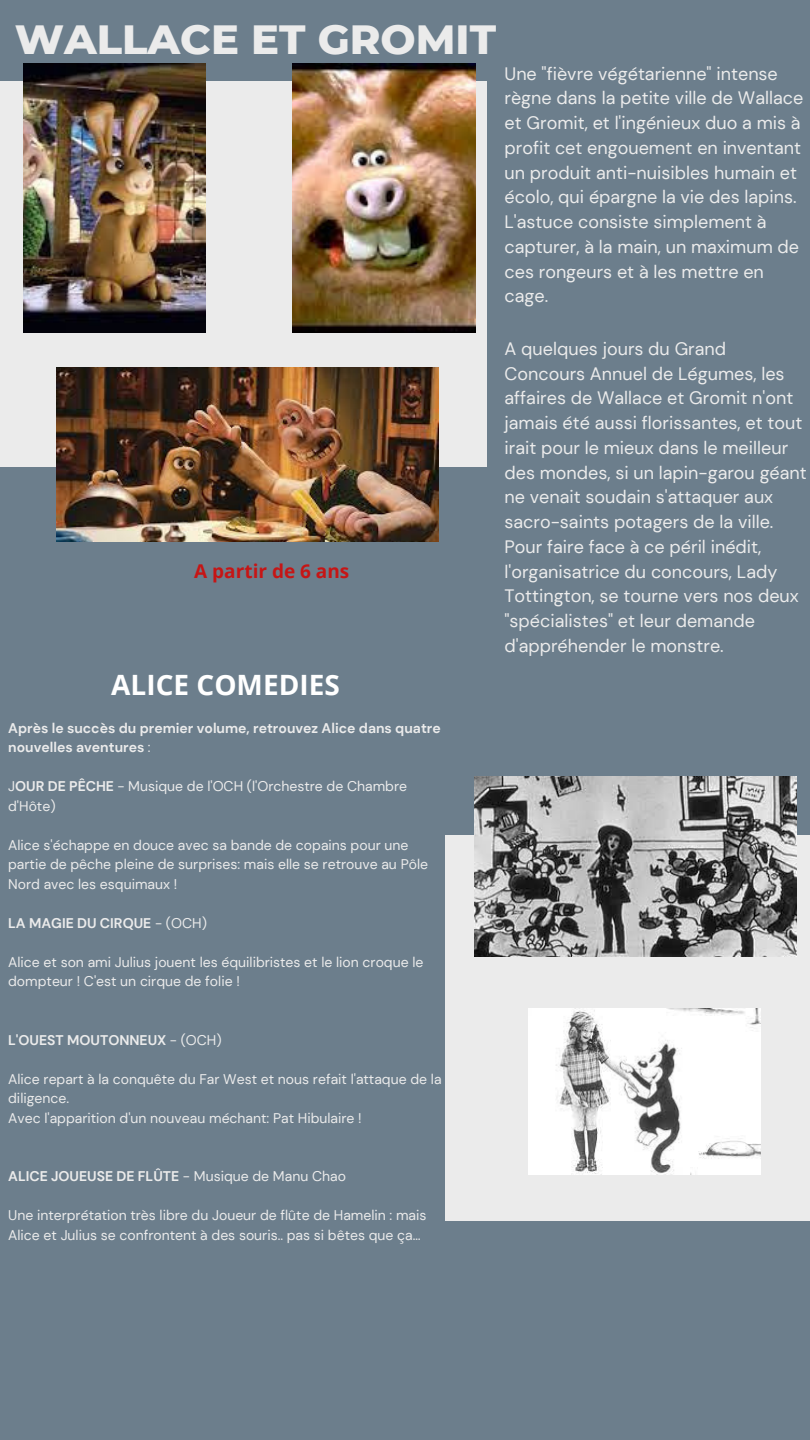
<style>
.page{position:relative;width:810px;height:1440px;background:#6c7e8c}
.page>*{position:absolute;margin:0;border:0;box-sizing:border-box;transform-origin:0 0}
.t1{font:800 41.7px "Montserrat";color:#ebebeb}
.t2{font:700 28px "Open Sans";color:#fff}
.t3{font:700 19px "Open Sans";color:#c61515}
.t4{font:18px/24.8px "DM Sans";color:#ebebeb}
.t5{font:14px/19.5px "DM Sans";color:#ebebeb}
.t6{font:700 14px/19.5px "DM Sans";color:#ebebeb}
.s1{font-weight:400}
.s2{font-weight:700}
</style>
<div class="page">
<div style="left:0;top:82px;width:487px;height:385px;background:#ebebeb"></div>
<div style="left:445px;top:836px;width:365px;height:385px;background:#ebebeb"></div>
<img style="left:23px;top:63px;width:183px;height:270px">
<img style="left:293px;top:63px;width:182px;height:270px">
<img style="left:57px;top:367px;width:381px;height:175px">
<img style="left:475px;top:776px;width:321px;height:180px">
<img style="left:529px;top:1009px;width:232px;height:166px">
<p class="t1" style="left:15px;top:13px;width:483px">WALLACE ET GROMIT</p>
<p class="t3" style="left:194px;top:558px;width:157px">A partir de 6 ans</p>
<p class="t2" style="left:111px;top:665px;width:230px">ALICE COMEDIES</p>
<p class="t4" style="left:505px;top:61px;width:300px">Une "fièvre végétarienne" intense règne dans la petite ville de Wallace et Gromit, et l'ingénieux duo a mis à profit cet engouement en inventant un produit anti-nuisibles humain et écolo, qui épargne la vie des lapins.<br>L'astuce consiste simplement à capturer, à la main, un maximum de ces rongeurs et à les mettre en cage.</p>
<p class="t4" style="left:505px;top:336px;width:304px">A quelques jours du Grand Concours Annuel de Légumes, les affaires de Wallace et Gromit n'ont jamais été aussi florissantes, et tout irait pour le mieux dans le meilleur des mondes, si un lapin-garou géant ne venait soudain s'attaquer aux sacro-saints potagers de la ville.<br>Pour faire face à ce péril inédit, l'organisatrice du concours, Lady Tottington, se tourne vers nos deux "spécialistes" et leur demande d'appréhender le monstre.</p>
<p class="t6" style="left:8px;top:718px;width:434px">Après le succès du premier volume, retrouvez Alice dans quatre nouvelles aventures <span class="s1">:</span></p>
<p class="t5" style="left:8px;top:777px;width:400px">J<span class="s2">OUR DE PÊCHE</span> - Musique de l'OCH (l'Orchestre de Chambre d'Hôte)</p>
<p class="t5" style="left:8px;top:835px;width:421px">Alice s'échappe en douce avec sa bande de copains pour une partie de pêche pleine de surprises: mais elle se retrouve au Pôle<br>Nord avec les esquimaux !</p>
<p class="t6" style="left:8px;top:913px;width:200px">LA MAGIE DU CIRQUE <span class="s1">- (OCH)</span></p>
<p class="t5" style="left:8px;top:952px;width:417px">Alice et son ami Julius jouent les équilibristes et le lion croque le dompteur ! C'est un cirque de folie !</p>
<p class="t6" style="left:8px;top:1030px;width:215px">L'OUEST MOUTONNEUX <span class="s1">- (OCH)</span></p>
<p class="t5" style="left:8px;top:1069px;width:435px">Alice repart à la conquête du Far West et nous refait l'attaque de la diligence.</p>
<p class="t5" style="left:8px;top:1108px;width:355px">Avec l'apparition d'un nouveau méchant: Pat Hibulaire !</p>
<p class="t6" style="left:8px;top:1167px;width:339px">ALICE JOUEUSE DE FLÛTE <span class="s1">- Musique de Manu Chao</span></p>
<p class="t5" style="left:8px;top:1206px;width:420px">Une interprétation très libre du Joueur de flûte de Hamelin : mais<br>Alice et Julius se confrontent à des souris.. pas si bêtes que ça…</p>
</div>
